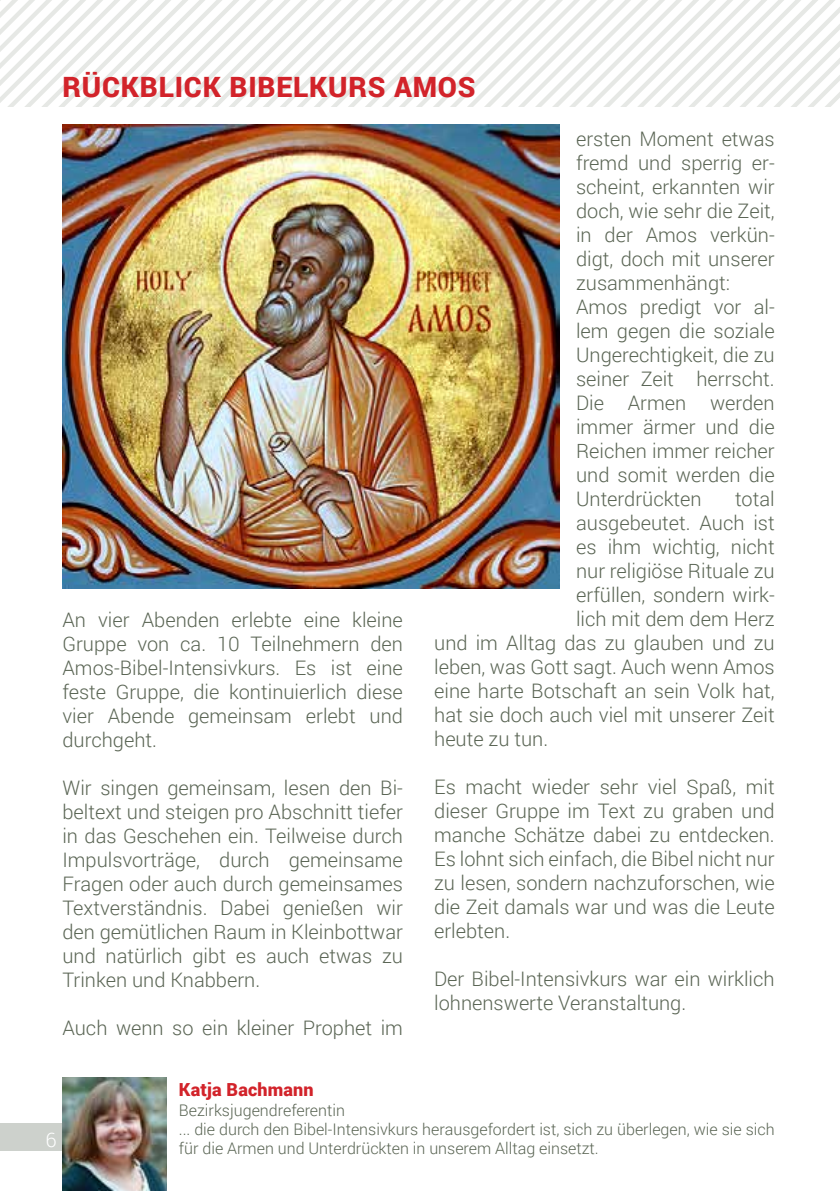
<style>
.page{position:relative;width:840px;height:1191px;background:#fff}
.page>*{position:absolute;margin:0;border:0;box-sizing:border-box;transform-origin:0 0}
.t1{font:900 28px "Roboto";letter-spacing:.03em;color:#d2232a}
.t2{font:300 20px/24px "Roboto";color:#5a6554}
.t3{font:300 20px "Roboto";color:#fff}
.t4{font:900 18px "Roboto";letter-spacing:.01em;color:#d2232a}
.t5{font:300 16px/19.2px "Roboto";color:#5a6554}
</style>
<div class="page">
<div style="left:0;top:1123px;width:62px;height:27px;background:#cdd1cc"></div>
<svg style="left:447px;top:0;width:392px;height:107px"></svg>
<img style="left:62px;top:1077px;width:104px;height:114px">
<img style="left:62px;top:125px;width:496px;height:464px">
<h1 class="t1" style="left:62px;top:68px;width:414px">RÜCKBLICK BIBELKURS AMOS</h1>
<p class="t2" style="left:62px;top:607px;width:342px;text-align:justify">An vier Abenden erlebte eine kleine Gruppe von ca. 10 Teilnehmern den Amos-Bibel-Intensivkurs. Es ist eine feste Gruppe, die kontinuierlich diese vier Abende gemeinsam erlebt und durchgeht.</p>
<p class="t2" style="left:62px;top:775px;width:342px;text-align:justify">Wir singen gemeinsam, lesen den Bi&shy;beltext und steigen pro Abschnitt tiefer in das Geschehen ein. Teilweise durch Impulsvorträge, durch gemeinsame Fragen oder auch durch gemeinsames Textverständnis. Dabei genießen wir den gemütlichen Raum in Kleinbottwar und natürlich gibt es auch etwas zu Trinken und Knabbern.</p>
<p class="t2" style="left:62px;top:1015px;width:342px">Auch wenn so ein kleiner Prophet im</p>
<p class="t2" style="left:575px;top:126px;width:200px">ersten Moment etwas fremd und sperrig er&shy;scheint, erkannten wir doch, wie sehr die Zeit, in der Amos verkün&shy;digt, doch mit unserer zusammenhängt:<br>Amos predigt vor al&shy;lem gegen die soziale<br>Ungerechtigkeit, die zu seiner Zeit herrscht.<br>Die Armen werden immer ärmer und die<br>Reichen immer reicher und somit werden die<br>Unterdrückten</p>
<p class="t2" style="left:734px;top:486px;width:41px">total</p>
<p class="t2" style="left:575px;top:510px;width:200px">ausgebeutet. Auch ist</p>
<p class="t2" style="left:575px;top:534px;width:200px">es ihm wichtig, nicht</p>
<p class="t2" style="left:575px;top:558px;width:200px">nur religiöse Rituale zu</p>
<p class="t2" style="left:575px;top:582px;width:200px">erfüllen, sondern wirk-</p>
<p class="t2" style="left:575px;top:606px;width:200px">lich mit dem dem Herz</p>
<p class="t2" style="left:434px;top:630px;width:342px">und im Alltag das zu glauben und zu</p>
<p class="t2" style="left:434px;top:654px;width:342px">leben, was Gott sagt. Auch wenn Amos</p>
<p class="t2" style="left:434px;top:678px;width:342px">eine harte Botschaft an sein Volk hat,</p>
<p class="t2" style="left:434px;top:702px;width:342px">hat sie doch auch viel mit unserer Zeit</p>
<p class="t2" style="left:434px;top:726px;width:112px">heute zu tun.</p>
<p class="t2" style="left:434px;top:774px;width:342px">Es macht wieder sehr viel Spaß, mit dieser Gruppe im Text zu graben und manche Schätze dabei zu entdecken.<br>Es lohnt sich einfach, die Bibel nicht nur zu lesen, sondern nachzuforschen, wie die Zeit damals war und was die Leute erlebten.</p>
<p class="t2" style="left:434px;top:966px;width:342px">Der Bibel-Intensivkurs war ein wirklich lohnenswerte Veranstaltung.</p>
<p class="t3" style="left:46px;top:1126px;width:13px">6</p>
<p class="t4" style="left:179px;top:1077px;width:136px">Katja Bachmann</p>
<p class="t5" style="left:179px;top:1099px;width:597px">Bezirksjugendreferentin<br>... die durch den Bibel-Intensivkurs herausgefordert ist, sich zu überlegen, wie sie sich für die Armen und Unterdrückten in unserem Alltag einsetzt.</p>
</div>
